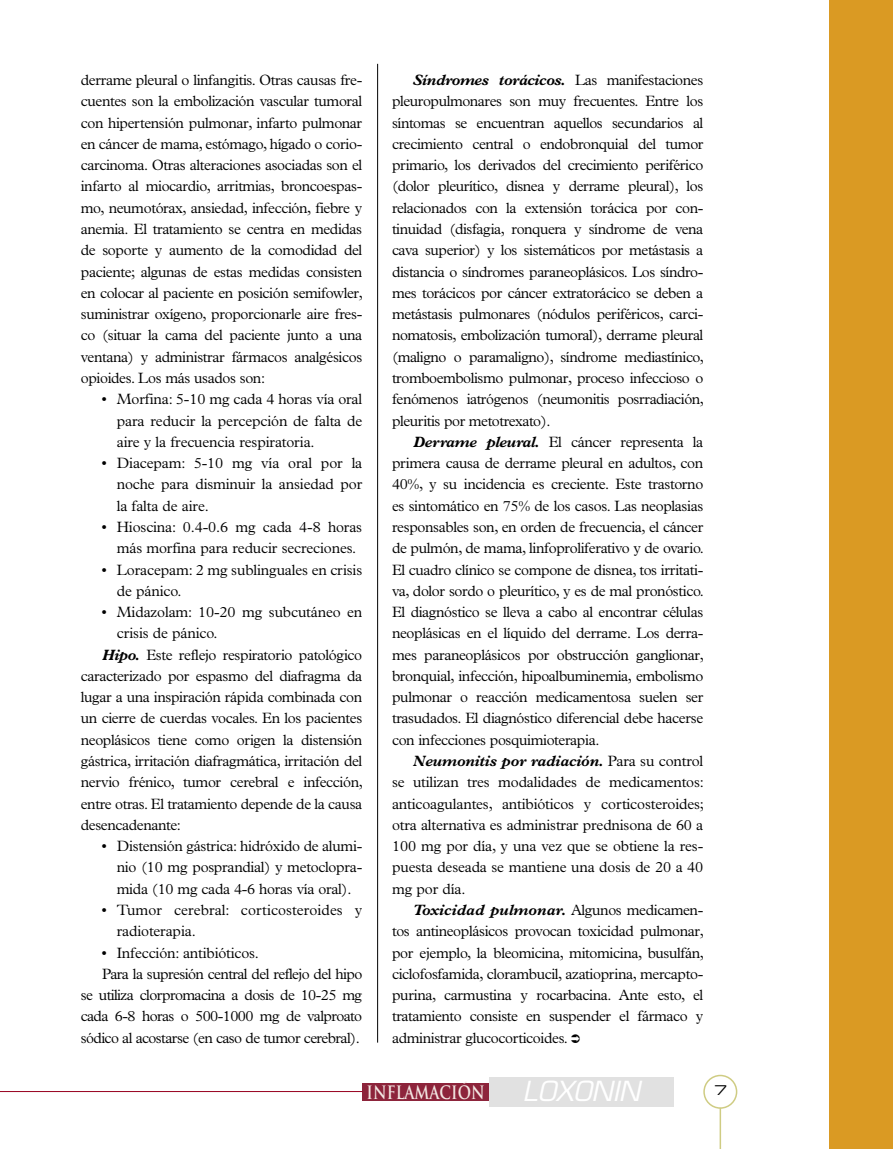
<style>
.page{position:relative;width:893px;height:1149px;background:#fff}
.page>*{position:absolute;margin:0;border:0;box-sizing:border-box;transform-origin:0 0}
.t1{font:italic 27px "Eurostile";color:#fff}
.t2{font:700 18px "Trajan";color:#f3e7e3;scale:.8 1}
.BODY{font:300 15px/21.3px "Plantin";letter-spacing:-.01em;color:#000;text-align:justify}
.t3{font:13.5px "Eurostile Extended Two";color:#000}
.s1{font-weight:700;font-style:italic}
</style>
<div class="page">
<div style="left:362px;top:1082px;width:127px;height:17px;background:#8d243b"></div>
<div style="left:489px;top:1076px;width:185px;height:29px;background:#e1e1e1"></div>
<hr style="left:0;top:1090px;width:362px;height:1px;background:#97001f">
<hr style="left:377px;top:64px;width:1px;height:978px;background:#000">
<div style="left:703px;top:1074px;width:34px;height:34px;border:2px solid #cfcc83;border-radius:50%"></div>
<hr style="left:720px;top:1107px;width:1px;height:41px;background:#cfcc83">
<div style="left:829px;top:0;width:64px;height:1148px;background:#da9a23"></div>
<p class="BODY" style="left:81px;top:69px;width:284px">derrame pleural o linfangitis. Otras causas fre&shy;cuentes son la embolización vascular tumoral con hipertensión pulmonar, infarto pulmonar en cáncer de mama, estómago, hígado o corio&shy;carcinoma. Otras alteraciones asociadas son el infarto al miocardio, arritmias, broncoespas&shy;mo, neumotórax, ansiedad, infección, fiebre y anemia. El tratamiento se centra en medidas de soporte y aumento de la comodidad del paciente; algunas de estas medidas consisten en colocar al paciente en posición semifowler, suministrar oxígeno, proporcionarle aire fres&shy;co (situar la cama del paciente junto a una ventana) y administrar fármacos analgésicos opioides. Los más usados son:</p>
<p class="BODY" style="left:117px;top:388px;width:247px;text-indent:-15px">• Morfina: 5-10 mg cada 4 horas vía oral para reducir la percepción de falta de aire y la frecuencia respiratoria.</p>
<p class="BODY" style="left:117px;top:452px;width:247px;text-indent:-15px">• Diacepam: 5-10 mg vía oral por la noche para disminuir la ansiedad por la falta de aire.</p>
<p class="BODY" style="left:102px;top:516px;width:262px;text-align:center">• Hioscina: 0.4-0.6 mg cada 4-8 horas más morfina para reducir secreciones.</p>
<p class="BODY" style="left:117px;top:558px;width:247px;text-indent:-15px">• Loracepam: 2 mg sublinguales en crisis de pánico.</p>
<p class="BODY" style="left:117px;top:601px;width:247px;text-indent:-15px">• Midazolam: 10-20 mg subcutáneo en crisis de pánico.</p>
<p class="BODY" style="left:81px;top:643px;width:284px;text-indent:21px"><span class="s1">Hipo.</span> Este reflejo respiratorio patológico caracterizado por espasmo del diafragma da lugar a una inspiración rápida combinada con un cierre de cuerdas vocales. En los pacientes neoplásicos tiene como origen la distensión gástrica, irritación diafragmática, irritación del nervio frénico, tumor cerebral e infección, entre otras. El tratamiento depende de la causa desencadenante:</p>
<p class="BODY" style="left:117px;top:835px;width:247px;text-indent:-15px">• Distensión gástrica: hidróxido de alumi&shy;nio (10 mg posprandial) y metoclopra&shy;mida (10 mg cada 4-6 horas vía oral).</p>
<p class="BODY" style="left:117px;top:899px;width:247px;text-indent:-15px">• Tumor cerebral: corticosteroides y radioterapia.</p>
<p class="BODY" style="left:102px;top:941px;width:158px">• Infección: antibióticos.</p>
<p class="BODY" style="left:81px;top:962px;width:283px;text-indent:21px">Para la supresión central del reflejo del hipo se utiliza clorpromacina a dosis de 10-25 mg cada 6-8 horas o 500-1000 mg de valproato sódico al acostarse (en caso de tumor cerebral).</p>
<p class="BODY" style="left:392px;top:69px;width:313px;text-indent:21px"><span class="s1">Síndromes torácicos.</span> Las manifestaciones pleuropulmonares son muy frecuentes. Entre los síntomas se encuentran aquellos secundarios al crecimiento central o endobronquial del tumor primario, los derivados del crecimiento periférico (dolor pleurítico, disnea y derrame pleural), los relacionados con la extensión torácica por con&shy;tinuidad (disfagia, ronquera y síndrome de vena cava superior) y los sistemáticos por metástasis a distancia o síndromes paraneoplásicos. Los síndro&shy;mes torácicos por cáncer extratorácico se deben a metástasis pulmonares (nódulos periféricos, carci&shy;nomatosis, embolización tumoral), derrame pleural (maligno o paramaligno), síndrome mediastínico, tromboembolismo pulmonar, proceso infeccioso o fenómenos iatrógenos (neumonitis posrradiación, pleuritis por metotrexato).</p>
<p class="BODY" style="left:392px;top:431px;width:313px;text-indent:21px"><span class="s1">Derrame pleural.</span> El cáncer representa la primera causa de derrame pleural en adultos, con 40%, y su incidencia es creciente. Este trastorno es sintomático en 75% de los casos. Las neoplasias responsables son, en orden de frecuencia, el cáncer de pulmón, de mama, linfoproliferativo y de ovario.<br>El cuadro clínico se compone de disnea, tos irritati&shy;va, dolor sordo o pleurítico, y es de mal pronóstico.<br>El diagnóstico se lleva a cabo al encontrar células neoplásicas en el líquido del derrame. Los derra&shy;mes paraneoplásicos por obstrucción ganglionar, bronquial, infección, hipoalbuminemia, embolismo pulmonar o reacción medicamentosa suelen ser trasudados. El diagnóstico diferencial debe hacerse con infecciones posquimioterapia.</p>
<p class="BODY" style="left:392px;top:750px;width:313px;text-indent:21px"><span class="s1">Neumonitis por radiación.</span> Para su control se utilizan tres modalidades de medicamentos: anticoagulantes, antibióticos y corticosteroides; otra alternativa es administrar prednisona de 60 a 100 mg por día, y una vez que se obtiene la res&shy;puesta deseada se mantiene una dosis de 20 a 40 mg por día.</p>
<p class="BODY" style="left:392px;top:899px;width:313px;text-indent:21px"><span class="s1">Toxicidad pulmonar.</span> Algunos medicamen&shy;tos antineoplásicos provocan toxicidad pulmonar, por ejemplo, la bleomicina, mitomicina, busulfán, ciclofosfamida, clorambucil, azatioprina, mercapto&shy;purina, carmustina y rocarbacina. Ante esto, el tratamiento consiste en suspender el fármaco y administrar glucocorticoides.</p>
<p class="t2" style="left:367px;top:1081px;width:149px">INFLAMACIÓN</p>
<p class="t1" style="left:523px;top:1074px;width:119px">LOXONIN</p>
<p class="t3" style="left:714px;top:1080px;width:15px">7</p>
</div>
